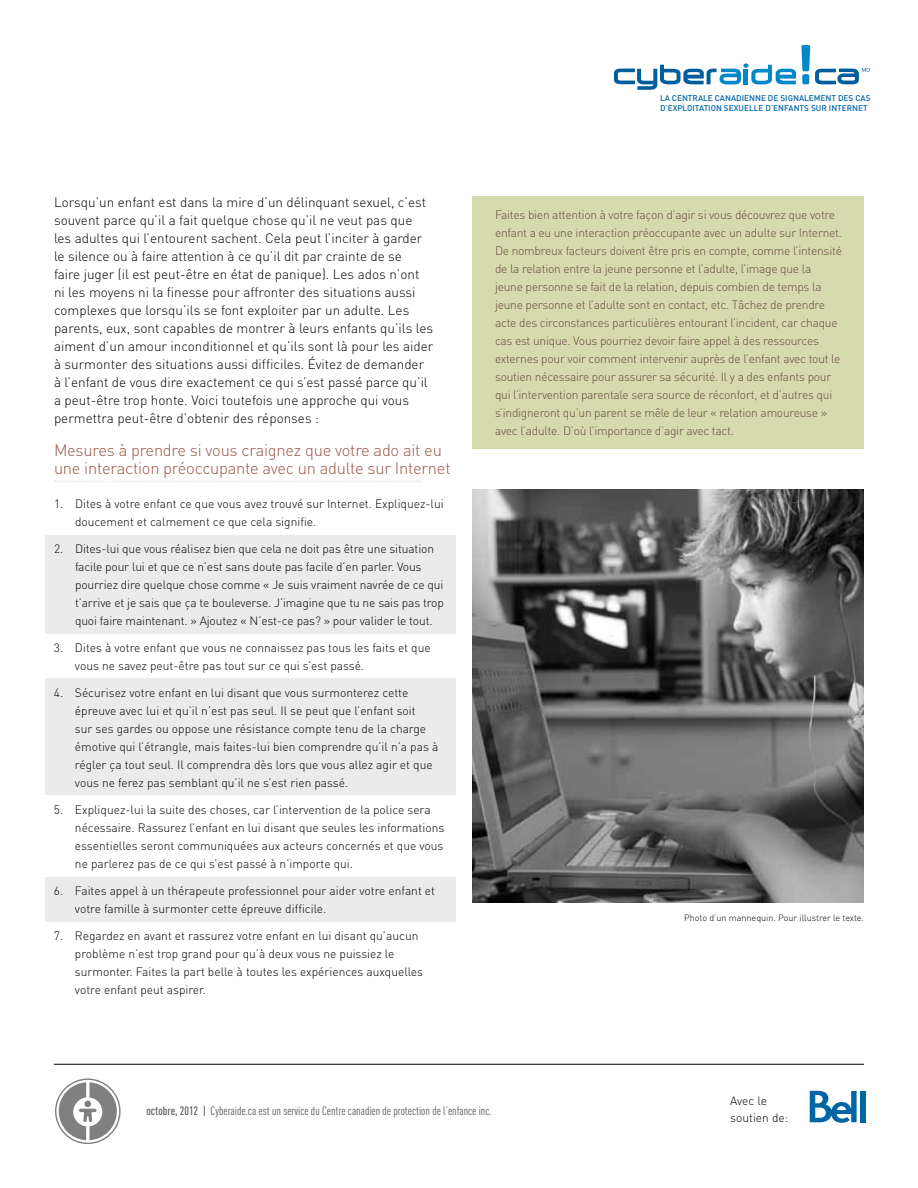
<style>
.page{position:relative;width:918px;height:1188px;background:#fff}
.page>*{position:absolute;margin:0;border:0;box-sizing:border-box;transform-origin:0 0}
.t1{font:300 16.5px/18px "DIN";letter-spacing:-.015em;color:#995744}
.t2{font:300 13.5px/18px "DIN";color:#000}
.t3{font:300 12px/18px "DIN";color:#000}
.t4{font:300 12px/18px "DIN";letter-spacing:-.02em;color:#644742}
.t5{font:12px "DIN Cond";color:#58595b}
.t6{font:300 9px "DIN";color:#000}
.t7{font:500 8.25px/9.9px "DIN";color:#0065a4}
.s1{font-weight:500}
</style>
<div class="page">
<div style="left:45px;top:536px;width:410px;height:98px;background:#ebebec"></div>
<div style="left:45px;top:679px;width:410px;height:116px;background:#ebebec"></div>
<div style="left:45px;top:877px;width:410px;height:45px;background:#ebebec"></div>
<img style="left:472px;top:489px;width:392px;height:413px">
<hr style="left:54px;top:1064px;width:810px;height:1px;background:#000">
<svg style="left:810px;top:1091px;width:47px;height:32px"></svg>
<div style="left:860px;top:1091px;width:6px;height:31px;background:#0065a4"></div>
<div style="left:55px;top:1079px;width:66px;height:65px;border:1px solid #000;border-radius:50%"></div>
<svg style="left:59px;top:1082px;width:58px;height:58px"></svg>
<svg style="left:614px;top:45px;width:256px;height:45px"></svg>
<div style="left:472px;top:196px;width:392px;height:252px;background:#d6dbad"></div>
<svg style="left:54px;top:481px;width:367px;height:1px"></svg>
<p class="t2" style="left:54px;top:193px;width:381px">Lorsqu’un enfant est dans la mire d’un délinquant sexuel, c’est souvent parce qu’il a fait quelque chose qu’il ne veut pas que<br>les adultes qui l’entourent sachent. Cela peut l’inciter à garder le silence ou à faire attention à ce qu’il dit par crainte de se<br>faire juger (il est peut-être en état de panique). Les ados n’ont ni les moyens ni la finesse pour affronter des situations aussi complexes que lorsqu’ils se font exploiter par un adulte. Les parents, eux, sont capables de montrer à leurs enfants qu’ils les aiment d’un amour inconditionnel et qu’ils sont là pour les aider à surmonter des situations aussi difficiles. Évitez de demander à l’enfant de vous dire exactement ce qui s’est passé parce qu’il a peut-être trop honte. Voici toutefois une approche qui vous permettra peut-être d’obtenir des réponses :</p>
<h1 class="t1" style="left:54px;top:441px;width:398px">Mesures à prendre si vous craignez que votre ado ait eu une interaction préoccupante avec un adulte sur Internet</h1>
<p class="t3" style="left:75px;top:494px;width:370px;text-indent:-21px">1. D ites à votre enfant ce que vous avez trouvé sur Internet. Expliquez-lui doucement et calmement ce que cela signifie.</p>
<p class="t3" style="left:75px;top:539px;width:370px;text-indent:-21px">2. Dites-lui que vous réalisez bien que cela ne doit pas être une situation facile pour lui et que ce n’est sans doute pas facile d’en parler. Vous pourriez dire quelque chose comme « Je suis vraiment navrée de ce qui t’arrive et je sais que ça te bouleverse. J’imagine que tu ne sais pas trop quoi faire maintenant. » Ajoutez « N ’est-ce pas? » pour valider le tout.</p>
<p class="t3" style="left:75px;top:638px;width:357px;text-indent:-21px">3. D ites à votre enfant que vous ne connaissez pas tous les faits et que vous ne savez peut-être pas tout sur ce qui s’est passé.</p>
<p class="t3" style="left:75px;top:683px;width:365px;text-indent:-21px">4. Sécurisez votre enfant en lui disant que vous surmonterez cette épreuve avec lui et qu’il n’est pas seul. Il se peut que l’enfant soit<br>sur ses gardes ou oppose une résistance compte tenu de la charge émotive qui l’étrangle, mais faites-lui bien comprendre qu’il n’a pas à régler ça tout seul. Il comprendra dès lors que vous allez agir et que vous ne ferez pas semblant qu’il ne s’est rien passé.</p>
<p class="t3" style="left:75px;top:800px;width:371px;text-indent:-21px">5. Expliquez-lui la suite des choses, car l’intervention de la police sera nécessaire. Rassurez l’enfant en lui disant que seules les informations essentielles seront communiquées aux acteurs concernés et que vous ne parlerez pas de ce qui s’est passé à n’importe qui.</p>
<p class="t3" style="left:75px;top:881px;width:362px;text-indent:-21px">6. Faites appel à un thérapeute professionnel pour aider votre enfant et votre famille à surmonter cette épreuve difficile.</p>
<p class="t3" style="left:75px;top:926px;width:350px;text-indent:-21px">7. Regardez en avant et rassurez votre enfant en lui disant qu’aucun problème n’est trop grand pour qu’à deux vous ne puissiez le surmonter. Faites la part belle à toutes les expériences auxquelles votre enfant peut aspirer.</p>
<p class="t7" style="left:660px;top:93px;width:212px">LA CENTRALE CANADIENNE DE SIGNALEMENT DES CAS<br>D’EXPLOITATION SEXUELLE D’ENFANTS SUR INTERNET</p>
<p class="t4" style="left:495px;top:205px;width:349px">Faites bien attention à votre façon d’agir si vous découvrez que votre enfant a eu une interaction préoccupante avec un adulte sur Internet.<br>De nombreux facteurs doivent être pris en compte, comme l’intensité de la relation entre la jeune personne et l’adulte, l’image que la jeune personne se fait de la relation, depuis combien de temps la jeune personne et l’adulte sont en contact, etc. Tâchez de prendre acte des circonstances particulières entourant l’incident, car chaque cas est unique. Vous pourriez devoir faire appel à des ressources externes pour voir comment intervenir auprès de l’enfant avec tout le soutien nécessaire pour assurer sa sécurité. Il y a des enfants pour qui l’intervention parentale sera source de réconfort, et d’autres qui s’indigneront qu’un parent se mêle de leur « relation amoureuse » avec l’adulte. D’où l’importance d’agir avec tact.</p>
<p class="t6" style="left:684px;top:912px;width:181px">Photo d’un mannequin. Pour illustrer le texte.</p>
<p class="t5" style="left:146px;top:1104px;width:347px"><span class="s1">octobre, 2012 |</span> Cyberaide.ca est un service du Centre canadien de protection de l’enfance inc.</p>
<p class="t3" style="left:730px;top:1093px;width:60px;line-height:16.5px">Avec le soutien de:</p>
</div>
